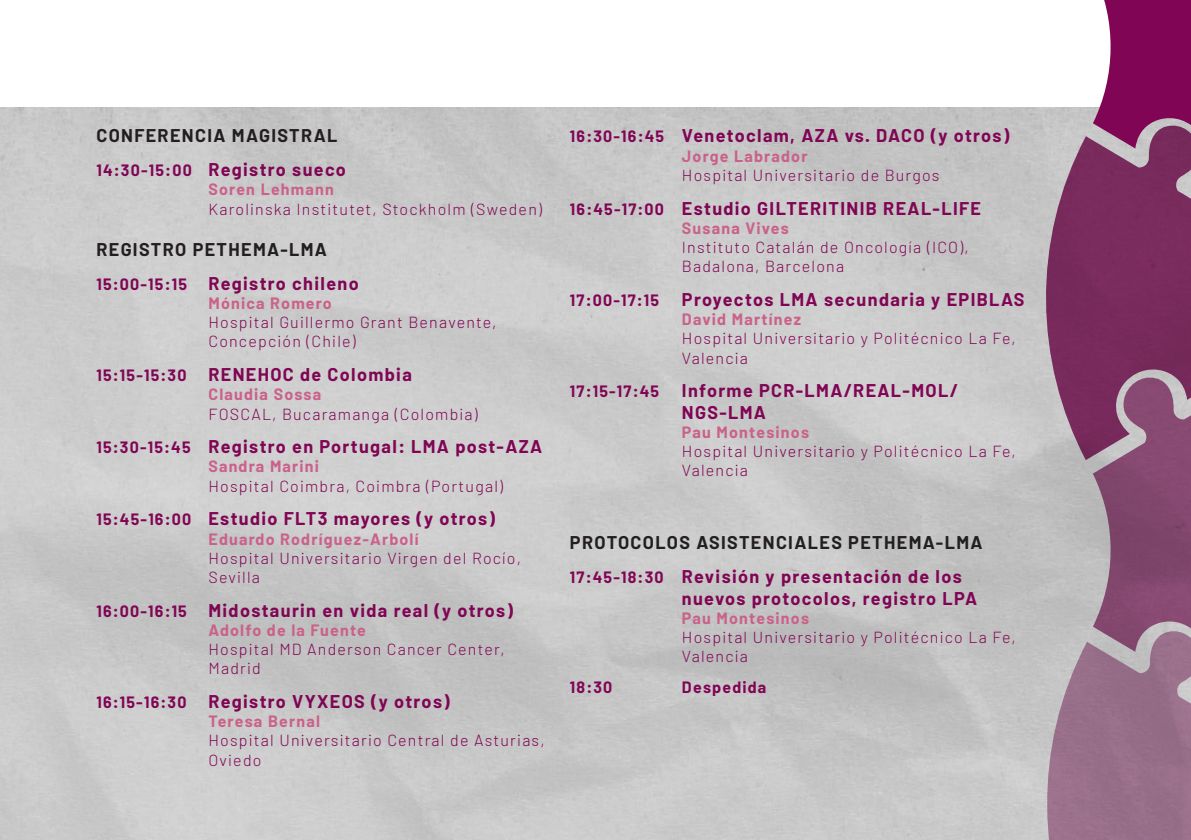
<style>
.page{position:relative;width:1191px;height:840px;background:#fff}
.page>*{position:absolute;margin:0;border:0;box-sizing:border-box;transform-origin:0 0}
.t1{font:700 18px/21.6px "Barlow";letter-spacing:.075em;color:#800554}
.t2{font:700 18px "Barlow";letter-spacing:.075em;color:#231f20}
.t3{font:300 16px/19.2px "Barlow";letter-spacing:.075em;color:#800554}
.t4{font:700 16px "Barlow";letter-spacing:.075em;color:#800554}
.s1{font-size:16px}
.s2{font-weight:700;color:#ca6189}
</style>
<div class="page">
<svg style="left:1092px;top:0;width:99px;height:125px;background:#932d6f"></svg>
<svg style="left:1044px;top:125px;width:147px;height:335px;background:#84416c"></svg>
<svg style="left:1045px;top:377px;width:146px;height:462px;background:#9b778e"></svg>
<p class="t2" style="left:96px;top:125px;width:243px">CONFERENCIA MAGISTRAL</p>
<p class="t1" style="left:96px;top:158px;width:251px"><span class="s1">14:30-15:00</span> Registro sueco</p>
<p class="t3" style="left:208px;top:179px;width:335px"><span class="s2">Soren Lehmann<br></span>Karolinska Institutet, Stockholm (Sweden)</p>
<p class="t2" style="left:96px;top:238px;width:232px">REGISTRO PETHEMA-LMA</p>
<p class="t1" style="left:96px;top:272px;width:264px"><span class="s1">15:00-15:15</span> Registro chileno</p>
<p class="t3" style="left:208px;top:293px;width:289px"><span class="s2">Mónica Romero<br></span>Hospital Guillermo Grant Benavente,<br>Concepción (Chile)</p>
<p class="t1" style="left:96px;top:363px;width:317px"><span class="s1">15:15-15:30</span> RENEHOC de Colombia</p>
<p class="t3" style="left:208px;top:384px;width:271px"><span class="s2">Claudia Sossa<br></span>FOSCAL, Bucaramanga (Colombia)</p>
<p class="t1" style="left:96px;top:435px;width:447px"><span class="s1">15:30-15:45</span> Registro en Portugal: LMA post-AZA</p>
<p class="t3" style="left:208px;top:456px;width:296px"><span class="s2">Sandra Marini<br></span>Hospital Coimbra, Coimbra (Portugal)</p>
<p class="t1" style="left:96px;top:507px;width:400px"><span class="s1">15:45-16:00</span> Estudio FLT3 mayores (y otros)</p>
<p class="t3" style="left:208px;top:528px;width:314px"><span class="s2">Eduardo Rodríguez-Arbolí<br></span>Hospital Universitario Virgen del Rocío,<br>Sevilla</p>
<p class="t1" style="left:96px;top:598px;width:418px"><span class="s1">16:00-16:15</span> Midostaurin en vida real (y otros)</p>
<p class="t3" style="left:208px;top:619px;width:298px"><span class="s2">Adolfo de la Fuente<br></span>Hospital MD Anderson Cancer Center,<br>Madrid</p>
<p class="t1" style="left:96px;top:690px;width:355px"><span class="s1">16:15-16:30</span> Registro VYXEOS (y otros)</p>
<p class="t3" style="left:208px;top:711px;width:338px"><span class="s2">Teresa Bernal<br></span>Hospital Universitario Central de Asturias,<br>Oviedo</p>
<p class="t1" style="left:570px;top:125px;width:441px"><span class="s1">16:30-16:45</span> Venetoclam, AZA vs. DACO (y otros)</p>
<p class="t3" style="left:682px;top:146px;width:259px"><span class="s2">Jorge Labrador<br></span>Hospital Universitario de Burgos</p>
<p class="t1" style="left:570px;top:197px;width:412px"><span class="s1">16:45-17:00</span> Estudio GILTERITINIB REAL-LIFE</p>
<p class="t3" style="left:682px;top:218px;width:288px"><span class="s2">Susana Vives<br></span>Instituto Catalán de Oncología (ICO),<br>Badalona, Barcelona</p>
<p class="t4" style="left:570px;top:290px;width:91px">17:00-17:15</p>
<p class="t1" style="left:682px;top:288px;width:344px">Proyectos LMA secundaria y EPIBLAS</p>
<p class="t3" style="left:682px;top:309px;width:335px"><span class="s2">David Martínez<br></span>Hospital Universitario y Politécnico La Fe,<br>Valencia</p>
<p class="t4" style="left:570px;top:381px;width:91px">17:15-17:45</p>
<p class="t1" style="left:682px;top:379px;width:277px">Informe PCR-LMA/REAL-MOL/<br>NGS-LMA</p>
<p class="t3" style="left:682px;top:422px;width:335px"><span class="s2">Pau Montesinos<br></span>Hospital Universitario y Politécnico La Fe,<br>Valencia</p>
<p class="t2" style="left:570px;top:531px;width:414px">PROTOCOLOS ASISTENCIALES PETHEMA-LMA</p>
<p class="t1" style="left:682px;top:565px;width:297px;text-indent:-112px"><span class="s1">17:45-18:30</span> Revisión y presentación de los nuevos protocolos, registro LPA</p>
<p class="t3" style="left:682px;top:607px;width:335px"><span class="s2">Pau Montesinos<br></span>Hospital Universitario y Politécnico La Fe,<br>Valencia</p>
<p class="t4" style="left:570px;top:677px;width:44px">18:30</p>
<p class="t4" style="left:682px;top:677px;width:86px">Despedida</p>
</div>
